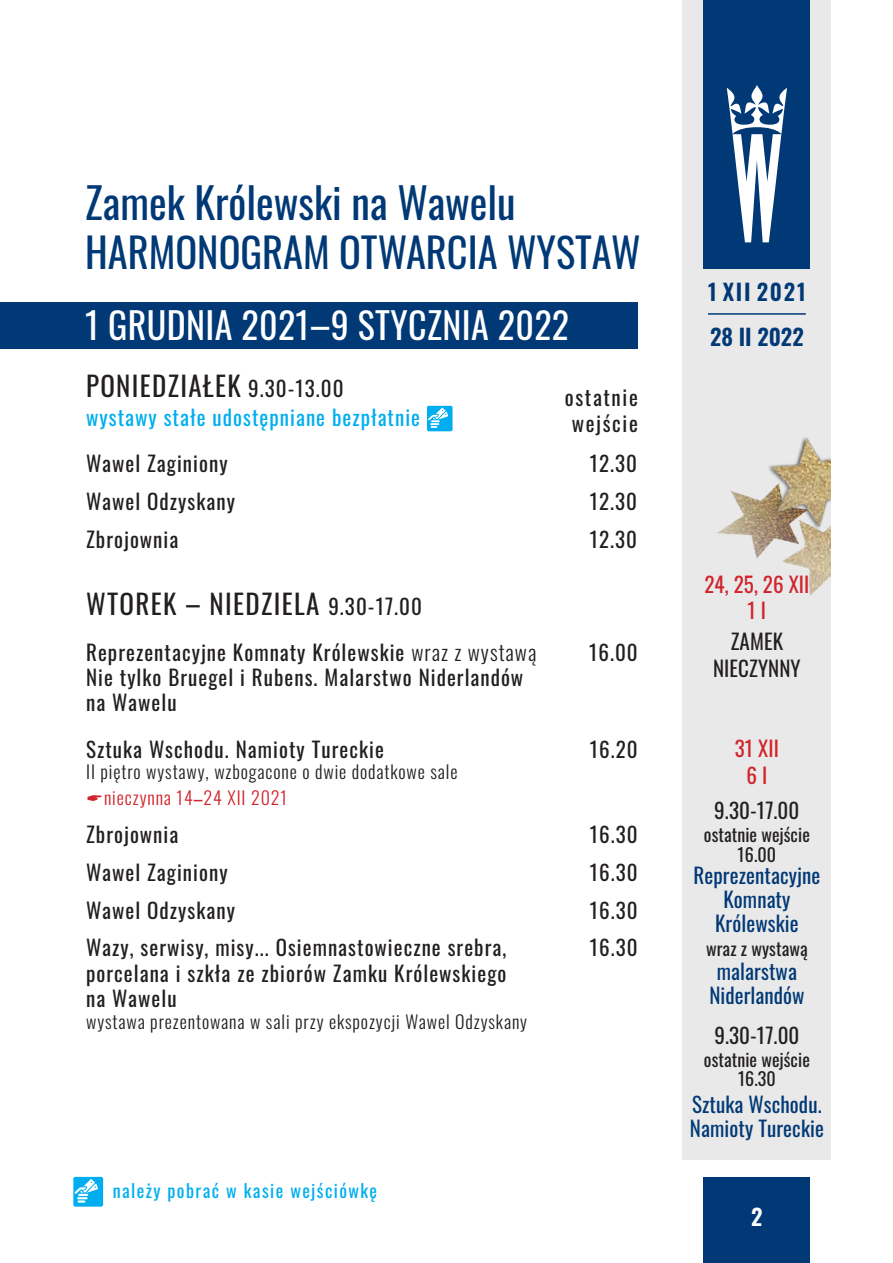
<style>
.page{position:relative;width:893px;height:1263px;background:#fff}
.page>*{position:absolute;margin:0;border:0;box-sizing:border-box;transform-origin:0 0}
.t1{font:42px "Oswald";color:#013976}
.t2{font:40.5px "Oswald";color:#013976}
.t3{font:36px "Oswald";letter-spacing:.01em;color:#fff}
.t4{font:27px "Oswald";letter-spacing:.05em;color:#231f20}
.t5{font:600 22.5px/45px "Oswald";letter-spacing:.04em;color:#013976}
.t6{font:600 22.5px "Oswald";color:#fff}
.t7{font:21px/25.2px "Oswald";letter-spacing:.05em;color:#231f20}
.t8{font:21px/24px "Oswald";letter-spacing:.005em;color:#013976;text-align:center}
.t9{font:21px "Oswald";letter-spacing:.05em;color:#00aeef}
.t10{font:21px/26.7px "Oswald";letter-spacing:.005em;color:#d1232a;text-align:center}
.t11{font:21px/26.7px "Oswald";letter-spacing:.005em;color:#231f20;text-align:center}
.t12{font:300 18px/25.2px "Oswald";letter-spacing:.05em;color:#231f20}
.t13{font:18px/19.5px "Oswald";letter-spacing:.005em;color:#231f20;text-align:center}
.t14{font:18px "Oswald";letter-spacing:.08em;color:#00aeef}
.s1{font-family:"Antonio"}
.s2{font-size:21px}
.s3{font-weight:300}
.s4{color:#d1232a}
.s5{font-weight:400;color:#d1232a}
</style>
<div class="page">
<div style="left:682px;top:0;width:149px;height:1160px;background:#e9e9e9"></div>
<div style="left:704px;top:1178px;width:106px;height:85px;background:#013976"></div>
<div style="left:73px;top:1177px;width:30px;height:29px;background:#00aeef;border-radius:2px"></div>
<svg style="left:75px;top:1179px;width:23px;height:24px"></svg>
<div style="left:704px;top:0;width:106px;height:269px;background:#013976"></div>
<svg style="left:727px;top:85px;width:60px;height:157px"></svg>
<hr style="left:708px;top:313px;width:98px;height:2px;background:#013976">
<div style="left:0;top:302px;width:638px;height:47px;background:#013976"></div>
<div style="left:427px;top:406px;width:26px;height:25px;background:#00aeef;border-radius:2px"></div>
<svg style="left:428px;top:407px;width:20px;height:21px"></svg>
<img style="left:717px;top:437px;width:113px;height:159px">
<h1 class="t1" style="left:85px;top:166px;width:432px">Zamek Królewski na Wawelu</h1>
<h2 class="t2" style="left:85px;top:216px;width:551px">Harmonogram otwarcia wystaw</h2>
<h3 class="t3" style="left:85px;top:294px;width:486px">1 grudnia 2021<span class="s1">—</span>9 stycznia 2022</h3>
<p class="t4" style="left:86px;top:361px;width:259px">poniedziałek <span class="s2">9.30-13.00</span></p>
<p class="t9" style="left:86px;top:399px;width:335px">wystawy stałe udostępniane bezpłatnie</p>
<p class="t7" style="left:86px;top:449px;width:143px">Wawel Zaginiony</p>
<p class="t7" style="left:590px;top:449px;width:49px">12.30</p>
<p class="t7" style="left:86px;top:487px;width:150px">Wawel Odzyskany</p>
<p class="t7" style="left:590px;top:487px;width:49px">12.30</p>
<p class="t7" style="left:86px;top:525px;width:94px">Zbrojownia</p>
<p class="t7" style="left:590px;top:525px;width:49px">12.30</p>
<p class="t7" style="left:565px;top:383px;width:75px;text-align:center">ostatnie wejście</p>
<p class="t4" style="left:86px;top:579px;width:337px">wtorek <span class="s1">—</span> niedziela <span class="s2">9.30-17.00</span></p>
<p class="t7" style="left:86px;top:638px;width:452px">Reprezentacyjne Komnaty Królewskie <span class="s3">wraz z wystawą</span></p>
<p class="t7" style="left:589px;top:638px;width:50px">16.00</p>
<p class="t7" style="left:86px;top:663px;width:439px">Nie tylko Bruegel i Rubens. Malarstwo Niderlandów na Wawelu</p>
<p class="t7" style="left:86px;top:735px;width:299px">Sztuka Wschodu. Namioty Tureckie</p>
<p class="t7" style="left:590px;top:735px;width:49px">16.20</p>
<p class="t12" style="left:104px;top:758px;width:355px;text-indent:-18px">II piętro wystawy, wzbogacone o dwie dodatkowe sale <span class="s4">nieczynna 14</span><span class="s5">–</span><span class="s4">24 XII 2021</span></p>
<p class="t7" style="left:86px;top:819px;width:94px">Zbrojownia</p>
<p class="t7" style="left:590px;top:819px;width:49px">16.30</p>
<p class="t7" style="left:86px;top:857px;width:143px">Wawel Zaginiony</p>
<p class="t7" style="left:590px;top:857px;width:49px">16.30</p>
<p class="t7" style="left:86px;top:895px;width:150px">Wawel Odzyskany</p>
<p class="t7" style="left:590px;top:895px;width:49px">16.30</p>
<p class="t7" style="left:86px;top:933px;width:422px">Wazy, serwisy, misy... Osiemnastowieczne srebra,</p>
<p class="t7" style="left:590px;top:933px;width:49px">16.30</p>
<p class="t7" style="left:86px;top:958px;width:422px">porcelana i szkła ze zbiorów Zamku Królewskiego na Wawelu</p>
<p class="t12" style="left:86px;top:1007px;width:443px">wystawa prezentowana w sali przy ekspozycji Wawel Odzyskany</p>
<p class="t14" style="left:113px;top:1175px;width:266px">należy pobrać w kasie wejściówkę</p>
<p class="t5" style="left:708px;top:267px;width:99px">1 XII 2021<br>28 II 2022</p>
<p class="t10" style="left:704px;top:569px;width:100px">24, 25, 26 XII<br>1 I</p>
<p class="t11" style="left:713px;top:626px;width:89px">ZAMEK<br>NIECZYNNY</p>
<p class="t10" style="left:735px;top:733px;width:39px">31 XII<br>6 I</p>
<p class="t7" style="left:714px;top:796px;width:87px">9.30-17.00</p>
<p class="t13" style="left:704px;top:823px;width:107px">ostatnie wejście<br>16.00</p>
<p class="t8" style="left:694px;top:862px;width:128px">Reprezentacyjne<br>Komnaty<br>Królewskie</p>
<p class="t13" style="left:706px;top:937px;width:103px">wraz z wystawą</p>
<p class="t8" style="left:709px;top:958px;width:97px">malarstwa<br>Niderlandów</p>
<p class="t7" style="left:714px;top:1020px;width:87px">9.30-17.00</p>
<p class="t13" style="left:704px;top:1048px;width:107px">ostatnie wejście<br>16.30</p>
<p class="t8" style="left:690px;top:1090px;width:135px;text-align:left">Sztuka Wschodu.<br>Namioty Tureckie</p>
<p class="t6" style="left:751px;top:1197px;width:13px">2</p>
</div>
